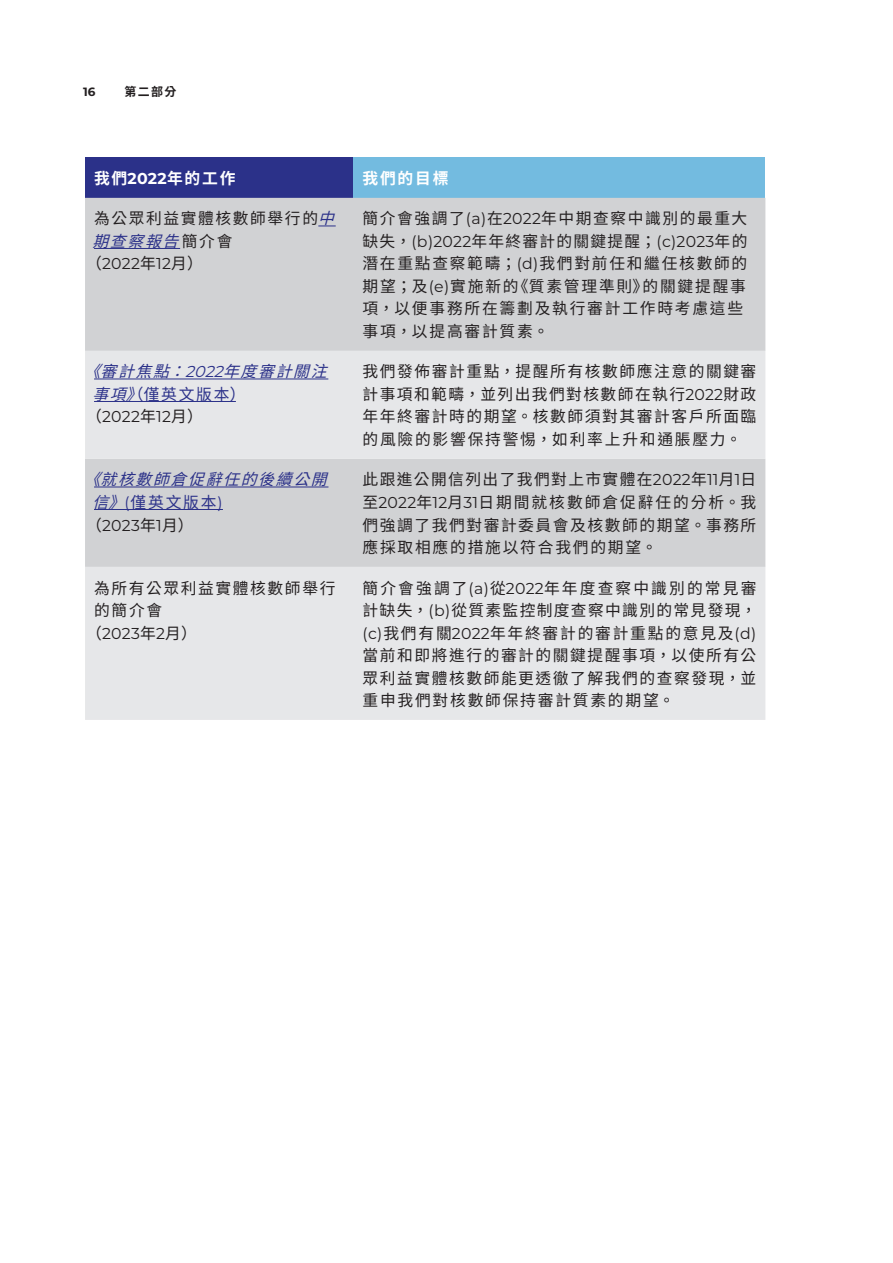
<style>
.page{position:relative;width:893px;height:1263px;background:#fff}
.page>*{position:absolute;margin:0;border:0;box-sizing:border-box;transform-origin:0 0}
._11_P0{font:15.75px/22.5px "Noto Sans TC";letter-spacing:.1em;color:#231f20;text-align:justify}
._15_Table_Stub{font:15.75px/22.5px "Noto Sans TC";letter-spacing:.11em;color:#231f20}
._15_Table_Stub-2{font:15.75px/22.5px "Montserrat";letter-spacing:.015em;color:#231f20;text-align:center}
._15_Table_Stub-3{font:italic 15.75px "Noto Sans TC";color:#2b3189}
._15_Table_Stub-4{font:15.75px/22.5px "Noto Sans TC";letter-spacing:.115em;color:#2b3189}
._15_Table_Stub-5{font:700 15.75px "Noto Sans TC";letter-spacing:.115em;color:#fff}
._11_P0-2{font:700 15.75px "Noto Sans TC";letter-spacing:.115em;color:#fff}
._15_Table_Stub-6{font:italic 15.75px "Montserrat";color:#2b3189}
.t1{font:700 12px "Noto Sans TC";color:#231f20}
.t2{font:700 12px "Montserrat";color:#231f20}
.s1{font-family:"Montserrat"}
.s2{font-style:italic;color:#2b3189}
.s3{font-family:"Noto Sans TC";font-style:italic;color:#2b3189}
.s4{font-family:"Noto Sans TC"}
.s5{font-style:italic}
.s6{font-family:"Noto Sans TC";color:#2b3189}
.s7{font-family:"Montserrat";font-style:normal}
</style>
<div class="page">
<div style="left:85px;top:157px;width:268px;height:41px;background:#2b3189"></div>
<div style="left:353px;top:157px;width:412px;height:41px;background:#73bbe0"></div>
<div style="left:85px;top:198px;width:680px;height:153px;background:#d1d2d4"></div>
<svg style="left:85px;top:351px;width:680px;height:369px;background:#dfe0e2"></svg>
<svg style="left:318px;top:226px;width:18px;height:1px"></svg>
<hr style="left:94px;top:248px;width:86px;height:1px;background:#2b3189">
<hr style="left:94px;top:379px;width:234px;height:1px;background:#2b3189">
<hr style="left:94px;top:401px;width:142px;height:1px;background:#2b3189">
<hr style="left:94px;top:487px;width:234px;height:1px;background:#2b3189">
<hr style="left:94px;top:509px;width:129px;height:1px;background:#2b3189">
<p class="t2" style="left:83px;top:83px;width:14px">16</p>
<p class="t1" style="left:124px;top:85px;width:54px">第二部分</p>
<p class="_15_Table_Stub-5" style="left:94px;top:169px;width:143px">我們<span class="s1">2022</span>年的工作</p>
<p class="_15_Table_Stub" style="left:182px;top:208px;width:166px;text-indent:-88px">為公眾利益實體核數師舉行的<span class="s2">中</span>簡介會</p>
<p class="_15_Table_Stub-2" style="left:86px;top:230px;width:118px"><span class="s3">期查察報告</span><span class="s4">（</span>2022<span class="s4">年</span>12<span class="s4">月(</span></p>
<p class="_15_Table_Stub-4" style="left:92px;top:361px;width:155px;text-indent:-8px"><span class="s5">《<br>事項</span>僅英文版本(</p>
<p class="_15_Table_Stub-3" style="left:223px;top:363px;width:117px">年度審計關注</p>
<p class="_15_Table_Stub-3" style="left:101px;top:363px;width:82px">審計焦點</p>
<p class="_15_Table_Stub-6" style="left:169px;top:361px;width:61px"><span class="s4">：</span>2022</p>
<p class="_15_Table_Stub-2" style="left:86px;top:383px;width:118px"><span class="s3">》</span><span class="s6">（<br></span><span class="s4">（</span>2022<span class="s4">年</span>12<span class="s4">月(</span></p>
<p class="_15_Table_Stub-3" style="left:85px;top:471px;width:29px">《</p>
<p class="_15_Table_Stub-3" style="left:101px;top:471px;width:240px">就核數師倉促辭任的後續公開</p>
<p class="_15_Table_Stub-3" style="left:108px;top:493px;width:29px">》<span class="s7">(</span></p>
<p class="_15_Table_Stub-4" style="left:131px;top:491px;width:94px">僅英文版本<span class="s1">(</span></p>
<p class="_15_Table_Stub-2" style="left:86px;top:491px;width:109px;text-align:left;text-indent:6px"><span class="s3">信<br></span><span class="s4">（</span>2023<span class="s4">年月</span>1 <span class="s4">(</span></p>
<p class="_15_Table_Stub" style="left:94px;top:577px;width:243px">為所有公眾利益實體核數師舉行</p>
<p class="_15_Table_Stub" style="left:94px;top:599px;width:70px">的簡介會</p>
<p class="_15_Table_Stub-2" style="left:86px;top:621px;width:112px"><span class="s4">（</span>2023<span class="s4">年月</span>2 <span class="s4">(</span></p>
<p class="_11_P0-2" style="left:362px;top:169px;width:87px">我們的目標</p>
<p class="_15_Table_Stub" style="left:362px;top:208px;width:386px;text-align:right">簡介會強調了 <span class="s1">a(</span> 在<span class="s1">) 2022</span>年中期查察中識別的最重大缺失， <span class="s1">b( )2022</span>年年終審計的關鍵提醒；<span class="s1">( )c 2023</span>年的潛在重點查察範疇；<span class="s1">(d)</span>我們對前任和繼任核數師的的關鍵提醒事</p>
<p class="_15_Table_Stub" style="left:513px;top:275px;width:137px">《質素管理準則》</p>
<p class="_15_Table_Stub" style="left:362px;top:275px;width:382px">期望；及 <span class="s1">e( )</span>實施新的<br>項，以便事務所在籌劃及執行審計工作時考慮這些事項，以提高審計質素。</p>
<p class="_11_P0" style="left:362px;top:361px;width:395px">我們發佈審計重點，提醒所有核數師應注意的關鍵審計事項和範疇，並列出我們對核數師在執行<span class="s1">2022</span>財政年年終審計時的期望。核數師須對其審計客戶所面臨的風險的影響保持警惕，如利率上升和通脹壓力。</p>
<p class="_11_P0" style="left:362px;top:469px;width:395px">此跟進公開信列出了我們對上市實體在<span class="s1">2022</span>年<span class="s1">11</span>月日<span class="s1">1</span>至<span class="s1">2022</span>年<span class="s1">12</span>月<span class="s1">31</span>日期間就核數師倉促辭任的分析。我們強調了我們對審計委員會及核數師的期望。事務所應採取相應的措施以符合我們的期望。</p>
<p class="_11_P0" style="left:362px;top:577px;width:395px">簡介會強調了 <span class="s1">a(</span> 從<span class="s1">) 2022</span>年年度查察中識別的常見審計缺失， <span class="s1">b( )</span>從質素監控制度查察中識別的常見發現，<br><span class="s1">)c(</span> 我們有關<span class="s1">2022</span>年年終審計的審計重點的意見及 <span class="s1">d( (</span>當前和即將進行的審計的關鍵提醒事項，以使所有公眾利益實體核數師能更透徹了解我們的查察發現，並重申我們對核數師保持審計質素的期望。</p>
</div>
